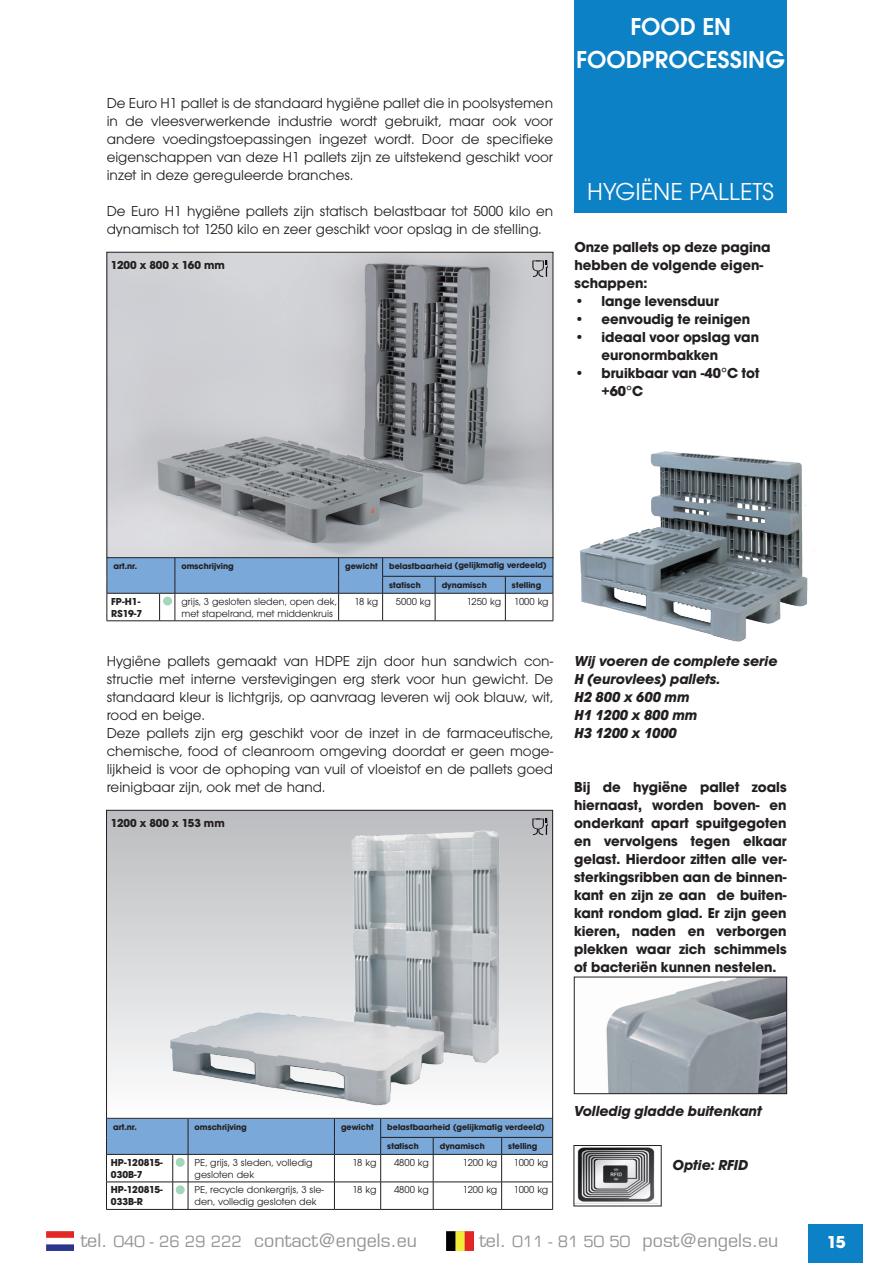
<style>
.page{position:relative;width:893px;height:1263px;background:#fff}
.page>*{position:absolute;margin:0;border:0;box-sizing:border-box;transform-origin:0 0}
.t1{font:600 25.5px/33px "Avant Garde Gothic Itc T";color:#fff;text-align:center}
.t2{font:25.5px "Avant Garde Gothic Itc T";color:#fff}
.t3{font:18px "Eurostile";color:#939598}
.t4{font:700 18px "Avant Garde Gothic Itc T";color:#fff}
.t5{font:15px/18px "Avant Garde Gothic Itc T";color:#231f20}
.t6{font:700 15px/18px "Avant Garde Gothic Itc T";color:#231f20}
.t7{font:italic 700 15px/18px "Avant Garde Gothic Itc T";color:#231f20}
.t8{font:700 12px "Avant Garde Gothic Itc T";color:#231f20}
.t9{font:10.5px/12px "Avant Garde Gothic Itc T";color:#231f20}
.t10{font:700 10.5px/12px "Avant Garde Gothic Itc T";color:#231f20}
.t11{font:700 9px/19.6px "Avant Garde Gothic Itc T";color:#231f20}
.s1{font-size:15px}
</style>
<div class="page">
<div style="left:808px;top:1224px;width:55px;height:39px;background:#0c81c5"></div>
<img style="left:47px;top:1232px;width:27px;height:18px">
<img style="left:446px;top:1232px;width:28px;height:18px">
<div style="left:574px;top:0;width:213px;height:213px;background:#0c81c5"></div>
<svg style="left:107px;top:558px;width:446px;height:63px"></svg>
<hr style="left:175px;top:620px;width:164px;height:1px;background:#231f20">
<hr style="left:339px;top:620px;width:44px;height:1px;background:#231f20">
<hr style="left:383px;top:620px;width:52px;height:1px;background:#231f20">
<hr style="left:435px;top:620px;width:70px;height:1px;background:#231f20">
<hr style="left:505px;top:620px;width:48px;height:1px;background:#231f20">
<img style="left:109px;top:254px;width:442px;height:302px">
<div style="left:107px;top:252px;width:446px;height:306px;border:1px solid #231f20"></div>
<div style="left:164px;top:597px;width:8px;height:8px;background:#a3d6ba;border-radius:50%"></div>
<div style="left:163px;top:597px;width:9px;height:8px;border:1px solid #a3d6ba;border-radius:50%"></div>
<svg style="left:106px;top:1118px;width:447px;height:92px"></svg>
<hr style="left:188px;top:1209px;width:146px;height:1px;background:#231f20">
<hr style="left:334px;top:1209px;width:47px;height:1px;background:#231f20">
<hr style="left:381px;top:1209px;width:52px;height:1px;background:#231f20">
<hr style="left:433px;top:1209px;width:69px;height:1px;background:#231f20">
<hr style="left:502px;top:1209px;width:51px;height:1px;background:#231f20">
<div style="left:176px;top:1158px;width:8px;height:8px;background:#a3d6ba;border-radius:50%"></div>
<div style="left:176px;top:1158px;width:8px;height:8px;border:1px solid #a3d6ba;border-radius:50%"></div>
<div style="left:176px;top:1186px;width:8px;height:8px;background:#a3d6ba;border-radius:50%"></div>
<div style="left:176px;top:1185px;width:8px;height:9px;border:1px solid #a3d6ba;border-radius:50%"></div>
<div style="left:107px;top:810px;width:446px;height:308px;background:linear-gradient(to bottom,#babbbe,#fdfdfd)"></div>
<img style="left:124px;top:810px;width:411px;height:308px">
<img style="left:606px;top:979px;width:179px;height:113px">
<div style="left:574px;top:977px;width:213px;height:117px;border:1px solid #231f20"></div>
<img style="left:577px;top:1147px;width:78px;height:56px">
<div style="left:574px;top:1145px;width:87px;height:61px;border:1px solid #231f20"></div>
<svg style="left:532px;top:261px;width:16px;height:16px"></svg>
<img style="left:553px;top:429px;width:262px;height:213px">
<svg style="left:532px;top:819px;width:16px;height:16px"></svg>
<p class="t5" style="left:107px;top:94px;width:448px;text-align:justify">De Euro H1 pallet is de standaard hygiëne pallet die in poolsystemen in de vleesverwerkende industrie wordt gebruikt, maar ook voor andere voedingstoepassingen ingezet wordt. Door de specifieke eigenschappen van deze H1 pallets zijn ze uitstekend geschikt voor inzet in deze gereguleerde branches.</p>
<p class="t5" style="left:107px;top:202px;width:448px">De Euro H1 hygiëne pallets zijn statisch belastbaar tot 5000 kilo en dynamisch tot 1250 kilo en zeer geschikt voor opslag in de stelling.</p>
<p class="t8" style="left:111px;top:257px;width:115px">1200 x 800 x 160 mm</p>
<h1 class="t1" style="left:576px;top:10px;width:210px">FOOD EN<br>FOODPROCESSING</h1>
<h1 class="t2" style="left:587px;top:176px;width:189px">HYGIËNE PALLETS</h1>
<p class="t6" style="left:574px;top:238px;width:198px">Onze pallets op deze pagina hebben de volgende eigen&shy;schappen:</p>
<p class="t6" style="left:574px;top:292px;width:146px">• lange levensduur</p>
<p class="t6" style="left:574px;top:310px;width:177px">• eenvoudig te reinigen</p>
<p class="t6" style="left:601px;top:328px;width:159px;text-indent:-27px">• ideaal voor opslag van euronormbakken</p>
<p class="t6" style="left:601px;top:364px;width:160px;text-indent:-27px">• bruikbaar van -40°C tot +60°C</p>
<p class="t11" style="left:113px;top:556px;width:25px">art.nr.</p>
<p class="t11" style="left:181px;top:556px;width:54px">omschrijving</p>
<p class="t11" style="left:345px;top:556px;width:34px">gewicht</p>
<p class="t11" style="left:389px;top:555px;width:159px">belastbaarheid (gelijkmatig verdeeld) statisch</p>
<p class="t11" style="left:442px;top:575px;width:47px">dynamisch</p>
<p class="t11" style="left:512px;top:575px;width:31px">stelling</p>
<p class="t10" style="left:111px;top:595px;width:33px">FP-H1-<br>RS19-7</p>
<p class="t9" style="left:181px;top:595px;width:157px">grijs, 3 gesloten sleden, open dek, met stapelrand, met middenkruis</p>
<p class="t9" style="left:354px;top:595px;width:25px">18 kg</p>
<p class="t9" style="left:396px;top:595px;width:36px">5000 kg</p>
<p class="t9" style="left:467px;top:595px;width:84px">1250 kg 1000 kg</p>
<p class="t5" style="left:107px;top:652px;width:448px">Hygiëne pallets gemaakt van HDPE zijn door hun sandwich con&shy;structie met interne verstevigingen erg sterk voor hun gewicht. De standaard kleur is lichtgrijs, op aanvraag leveren wij ook blauw, wit, rood en beige.<br>Deze pallets zijn erg geschikt voor de inzet in de farmaceutische, chemische, food of cleanroom omgeving doordat er geen moge&shy;lijkheid is voor de ophoping van vuil of vloeistof en de pallets goed reinigbaar zijn, ook met de hand.</p>
<p class="t8" style="left:111px;top:815px;width:115px">1200 x 800 x 153 mm</p>
<p class="t7" style="left:574px;top:652px;width:205px">Wij voeren de complete serie<br>H (eurovlees) pallets.<br>H2 800 x 600 mm<br>H1 1200 x 800 mm<br>H3 1200 x 1000</p>
<p class="t6" style="left:574px;top:778px;width:214px;text-align:justify">Bij de hygiëne pallet zoals hiernaast, worden boven- en onderkant apart spuitgegoten en vervolgens tegen elkaar gelast. Hierdoor zitten alle ver&shy;sterkingsribben aan de binnen&shy;kant en zijn ze aan de buiten&shy;kant rondom glad. Er zijn geen kieren, naden en verborgen plekken waar zich schimmels of bacteriën kunnen nestelen.</p>
<p class="t11" style="left:113px;top:1117px;width:25px">art.nr.</p>
<p class="t11" style="left:195px;top:1117px;width:54px">omschrijving</p>
<p class="t11" style="left:341px;top:1117px;width:34px">gewicht</p>
<p class="t11" style="left:387px;top:1116px;width:159px">belastbaarheid (gelijkmatig verdeeld) statisch</p>
<p class="t11" style="left:440px;top:1136px;width:47px">dynamisch</p>
<p class="t11" style="left:508px;top:1136px;width:31px">stelling</p>
<p class="t10" style="left:111px;top:1156px;width:53px">HP-120815-<br>030B-7</p>
<p class="t9" style="left:195px;top:1156px;width:120px">PE, grijs, 3 sleden, volledig gesloten dek</p>
<p class="t9" style="left:352px;top:1156px;width:25px">18 kg</p>
<p class="t9" style="left:394px;top:1156px;width:36px">4800 kg</p>
<p class="t9" style="left:463px;top:1156px;width:36px">1200 kg</p>
<p class="t9" style="left:514px;top:1156px;width:36px">1000 kg</p>
<p class="t10" style="left:111px;top:1183px;width:53px">HP-120815-<br>033B-R</p>
<p class="t9" style="left:195px;top:1183px;width:131px">PE, recycle donkergrijs, 3 sle&shy;den, volledig gesloten dek</p>
<p class="t9" style="left:352px;top:1183px;width:25px">18 kg</p>
<p class="t9" style="left:394px;top:1183px;width:36px">4800 kg</p>
<p class="t9" style="left:463px;top:1183px;width:36px">1200 kg</p>
<p class="t9" style="left:514px;top:1183px;width:36px">1000 kg</p>
<p class="t7" style="left:574px;top:1102px;width:189px">Volledig gladde buitenkant</p>
<p class="t7" style="left:673px;top:1156px;width:77px">Optie: RFID</p>
<p class="t3" style="left:81px;top:1230px;width:338px">tel. <span class="s1">040 - 26 29 222</span> contact@engels.eu</p>
<p class="t3" style="left:479px;top:1230px;width:301px">tel. <span class="s1">011 - 81 50 50</span> post@engels.eu</p>
<p class="t4" style="left:827px;top:1231px;width:21px">15</p>
</div>
